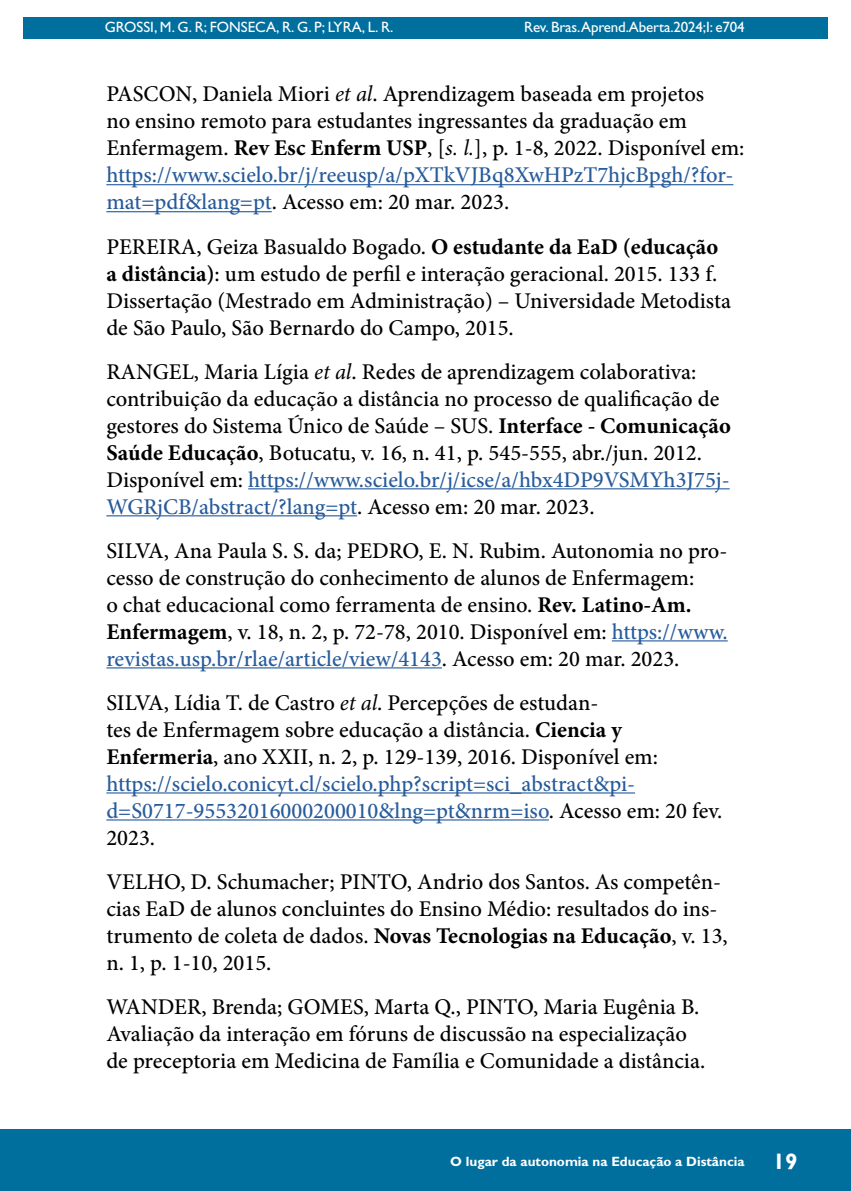
<style>
.page{position:relative;width:851px;height:1191px;background:#fff}
.page>*{position:absolute;margin:0;border:0;box-sizing:border-box;transform-origin:0 0}
.t1{font:500 22.5px/27px "Minion Pro";color:#000}
.t2{font:15px "Gill Sans Std";letter-spacing:-.01em;color:#fff}
.t3{font:700 13.5px "Gill Sans Std";color:#fff}
.s1{font-weight:400;font-style:italic}
.s2{font-weight:700}
.s3{color:#275b9b}
.s4{font-size:22.5px}
</style>
<div class="page">
<hr style="left:104px;top:0;width:1px;height:467px;background:#006f9e">
<div style="left:23px;top:17px;width:804px;height:21px;background:#006f9e"></div>
<div style="left:0;top:1129px;width:850px;height:62px;background:#006f9e"></div>
<hr style="left:106px;top:184px;width:627px;height:1px;background:#275b9b">
<hr style="left:106px;top:211px;width:166px;height:1px;background:#275b9b">
<hr style="left:248px;top:488px;width:481px;height:1px;background:#275b9b">
<hr style="left:106px;top:515px;width:251px;height:1px;background:#275b9b">
<hr style="left:611px;top:640px;width:116px;height:1px;background:#275b9b">
<hr style="left:106px;top:667px;width:336px;height:1px;background:#275b9b">
<hr style="left:106px;top:792px;width:529px;height:1px;background:#275b9b">
<hr style="left:106px;top:819px;width:443px;height:1px;background:#275b9b">
<p class="t2" style="left:105px;top:18px;width:290px">GROSSI, M. G. R; FONSECA, R. G. P; LYRA, L. R.</p>
<p class="t2" style="left:524px;top:18px;width:222px">Rev. Bras.Aprend.Aberta.2024;I: e704</p>
<p class="t1" style="left:106px;top:81px;width:639px">PASCON, Daniela Miori <span class="s1">et al</span>. Aprendizagem baseada em projetos<br>no ensino remoto para estudantes ingressantes da graduação em Enfermagem. <span class="s2">Rev Esc Enferm USP</span>, [<span class="s1">s. l.</span>], p. 1-8, 2022. Disponível em: <span class="s3">https://www.scielo.br/j/reeusp/a/pXTkVJBq8XwHPzT7hjcBpgh/?for&shy;mat=pdf&amp;lang=pt</span>. Acesso em: 20 mar. 2023.</p>
<p class="t1" style="left:106px;top:233px;width:626px">PEREIRA, Geiza Basualdo Bogado. <span class="s2">O estudante da EaD (educação a distância)</span>: um estudo de perfil e interação geracional. 2015. 133 f.<br>Dissertação (Mestrado em Administração) – Universidade Metodista de São Paulo, São Bernardo do Campo, 2015.</p>
<p class="t1" style="left:106px;top:358px;width:626px">RANGEL, Maria Lígia <span class="s1">et al</span>. Redes de aprendizagem colaborativa: contribuição da educação a distância no processo de qualificação de gestores do Sistema Único de Saúde – SUS. <span class="s2">Interface - Comunicação Saúde Educação</span>, Botucatu, v. 16, n. 41, p. 545-555, abr./jun. 2012.<br>Disponível em: <span class="s3">https://www.scielo.br/j/icse/a/hbx4DP9VSMYh3J75j-WGRjCB/abstract/?lang=pt</span>. Acesso em: 20 mar. 2023.</p>
<p class="t1" style="left:106px;top:537px;width:622px">SILVA, Ana Paula S. S. da; PEDRO, E. N. Rubim. Autonomia no pro&shy;cesso de construção do conhecimento de alunos de Enfermagem:<br>o chat educacional como ferramenta de ensino. <span class="s2">Rev. Latino-Am.<br>Enfermagem</span>, v. 18, n. 2, p. 72-78, 2010. Disponível em: <span class="s3">https://www. revistas.usp.br/rlae/article/view/4143</span>. Acesso em: 20 mar. 2023.</p>
<p class="t1" style="left:106px;top:689px;width:617px">SILVA, Lídia T. de Castro <span class="s1">et al</span>. Percepções de estudan-<br>tes de Enfermagem sobre educação a distância. <span class="s2">Ciencia y Enfermeria</span>, ano XXII, n. 2, p. 129-139, 2016. Disponível em: <span class="s3">https://scielo.conicyt.cl/scielo.php?script=sci_abstract&amp;pi&shy;d=S0717-95532016000200010&amp;lng=pt&amp;nrm=iso</span>. Acesso em: 20 fev.<br>2023.</p>
<p class="t1" style="left:106px;top:868px;width:623px">VELHO, D. Schumacher; PINTO, Andrio dos Santos. As competên&shy;cias EaD de alunos concluintes do Ensino Médio: resultados do ins&shy;trumento de coleta de dados. <span class="s2">Novas Tecnologias na Educação</span>, v. 13, n. 1, p. 1-10, 2015.</p>
<p class="t1" style="left:106px;top:993px;width:600px">WANDER, Brenda; GOMES, Marta Q., PINTO, Maria Eugênia B.<br>Avaliação da interação em fóruns de discussão na especialização de preceptoria em Medicina de Família e Comunidade a distância.</p>
<p class="t3" style="left:450px;top:1153px;width:349px">O lugar da autonomia na Educação a Distância <span class="s4">19</span></p>
</div>
